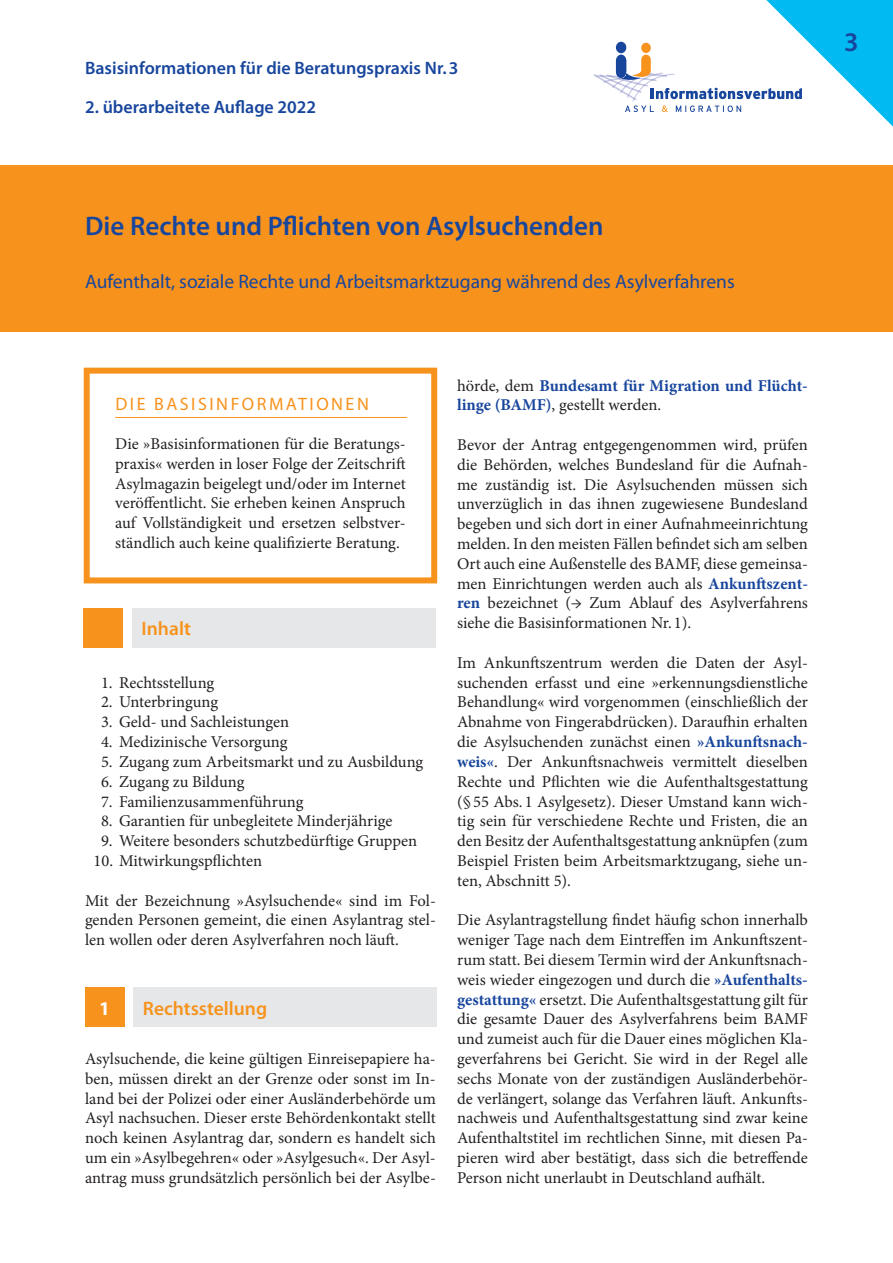
<style>
.page{position:relative;width:893px;height:1263px;background:#fff}
.page>*{position:absolute;margin:0;border:0;box-sizing:border-box;transform-origin:0 0}
.t1{font:600 27px "Myriad Pro";color:#18469d}
.t2{font:19.5px "Myriad Pro";color:#18469d}
.t3{font:600 19.5px "Myriad Pro";color:#f7931d}
.t4{font:700 19.5px "Myriad Pro";color:#fff}
.t5{font:600 18px "Myriad Pro";color:#18469d}
.t6{font:18px "Myriad Pro";letter-spacing:.14em;color:#f7931d}
.t7{font:16.5px/19.8px "Minion Pro";color:#231f20;text-align:justify}
.t8{font:700 16.5px/19.8px "Minion Pro";color:#18469d}
.s1{font-weight:400;color:#231f20}
.s2{font-weight:700;color:#18469d}
.s3{font-family:"Adobe Garamond Pro"}
</style>
<div class="page">
<div style="left:84px;top:608px;width:39px;height:40px;background:#f7931d"></div>
<div style="left:132px;top:608px;width:304px;height:40px;background:#e6e7e9"></div>
<div style="left:85px;top:988px;width:39px;height:39px;background:#f7931d"></div>
<div style="left:134px;top:988px;width:303px;height:39px;background:#e6e7e9"></div>
<div style="left:0;top:165px;width:893px;height:166px;background:#f7931d"></div>
<svg style="left:594px;top:0;width:299px;height:127px"></svg>
<hr style="left:115px;top:417px;width:292px;height:1px;background:#f7931d">
<div style="left:84px;top:368px;width:353px;height:215px;border:6px solid #f7931d"></div>
<p class="t5" style="left:85px;top:61px;width:375px">Basisinformationen für die Beratungspraxis Nr. 3</p>
<p class="t5" style="left:85px;top:100px;width:233px">2. überarbeitete Auflage 2022</p>
<h1 class="t1" style="left:844px;top:32px;width:16px">3</h1>
<h1 class="t1" style="left:85px;top:216px;width:520px">Die Rechte und Pflichten von Asylsuchenden</h1>
<p class="t2" style="left:85px;top:273px;width:651px">Aufenthalt, soziale Rechte und Arbeitsmarktzugang während des Asylverfahrens</p>
<p class="t6" style="left:115px;top:397px;width:255px">Die BAsisinfoRmAtionen</p>
<p class="t7" style="left:115px;top:435px;width:292px">Die »Basisinformationen für die Beratungs&shy;praxis« werden in loser Folge der Zeitschrift Asylmagazin beigelegt und/oder im Internet veröffentlicht. Sie erheben keinen Anspruch auf Vollständigkeit und ersetzen selbstver&shy;ständlich auch keine qualifizierte Beratung.</p>
<p class="t3" style="left:142px;top:621px;width:51px">Inhalt</p>
<p class="t7" style="left:101px;top:673px;width:115px">1. Rechtsstellung</p>
<p class="t7" style="left:101px;top:693px;width:119px">2. Unterbringung</p>
<p class="t7" style="left:101px;top:713px;width:190px">3. Geld- und Sachleistungen</p>
<p class="t7" style="left:101px;top:733px;width:188px">4. Medizinische Versorgung</p>
<p class="t7" style="left:101px;top:752px;width:324px">5. Zugang zum Arbeitsmarkt und zu Ausbildung</p>
<p class="t7" style="left:101px;top:772px;width:145px">6. Zugang zu Bildung</p>
<p class="t7" style="left:101px;top:792px;width:204px">7. Familienzusammenführung</p>
<p class="t7" style="left:101px;top:812px;width:293px">8. Garantien für unbegleitete Minderjährige</p>
<p class="t7" style="left:101px;top:832px;width:318px">9. Weitere besonders schutzbedürftige Gruppen</p>
<p class="t7" style="left:94px;top:851px;width:170px">10. Mitwirkungspflichten</p>
<p class="t7" style="left:85px;top:891px;width:352px">Mit der Bezeichnung »Asylsuchende« sind im Fol&shy;genden Personen gemeint, die einen Asylantrag stel&shy;len wollen oder deren Asylverfahren noch läuft.</p>
<p class="t4" style="left:99px;top:996px;width:12px">1</p>
<p class="t3" style="left:143px;top:1000px;width:126px">Rechtsstellung</p>
<p class="t7" style="left:85px;top:1049px;width:352px">Asylsuchende, die keine gültigen Einreisepapiere ha&shy;ben, müssen direkt an der Grenze oder sonst im In&shy;land bei der Polizei oder einer Ausländerbehörde um Asyl nachsuchen. Dieser erste Behördenkontakt stellt noch keinen Asylantrag dar, sondern es handelt sich um ein »Asylbegehren« oder »Asylgesuch«. Der Asyl&shy;antrag muss grundsätzlich persönlich bei der Asylbe-</p>
<p class="t8" style="left:457px;top:377px;width:352px"><span class="s1">hörde, dem</span> Bundesamt für Migration und Flücht‑ linge (BAMF)<span class="s1">, gestellt werden.</span></p>
<p class="t7" style="left:457px;top:436px;width:352px">Bevor der Antrag entgegengenommen wird, prüfen die Behörden, welches Bundesland für die Aufnah&shy;me zuständig ist. Die Asylsuchenden müssen sich unverzüglich in das ihnen zugewiesene Bundesland begeben und sich dort in einer Aufnahmeeinrichtung melden. In den meisten Fällen befindet sich am selben Ort auch eine Außenstelle des BAMF, diese gemeinsa&shy;men Einrichtungen werden auch als <span class="s2">Ankunftszent‑ ren</span> bezeichnet (→ Zum Ablauf des Asylverfahrens siehe die Basisinformationen Nr. 1).</p>
<p class="t7" style="left:457px;top:653px;width:352px">Im Ankunftszentrum werden die Daten der Asyl&shy;suchenden erfasst und eine »erkennungsdienstliche Behandlung« wird vorgenommen (einschließlich der Abnahme von Fingerabdrücken). Daraufhin erhalten die Asylsuchenden zunächst einen <span class="s2">»Ankunftsnach‑ weis«</span>. Der Ankunftsnachweis vermittelt dieselben Rechte und Pflichten wie die Aufenthaltsgestattung (<span class="s3">§</span> 55 Abs. 1 Asylgesetz). Dieser Umstand kann wich&shy;tig sein für verschiedene Rechte und Fristen, die an den Besitz der Aufenthaltsgestattung anknüpfen (zum Beispiel Fristen beim Arbeitsmarktzugang, siehe un&shy;ten, Abschnitt 5).</p>
<p class="t7" style="left:457px;top:911px;width:352px">Die Asylantragstellung findet häufig schon innerhalb weniger Tage nach dem Eintreffen im Ankunftszent&shy;rum statt. Bei diesem Termin wird der Ankunftsnach&shy;weis wieder eingezogen und durch die <span class="s2">»Aufenthalts‑ gestattung«</span> ersetzt. Die Aufenthaltsgestattung gilt für die gesamte Dauer des Asylverfahrens beim BAMF und zumeist auch für die Dauer eines möglichen Kla&shy;geverfahrens bei Gericht. Sie wird in der Regel alle sechs Monate von der zuständigen Ausländerbehör&shy;de verlängert, solange das Verfahren läuft. Ankunfts&shy;nachweis und Aufenthaltsgestattung sind zwar keine Aufenthaltstitel im rechtlichen Sinne, mit diesen Pa&shy;pieren wird aber bestätigt, dass sich die betreffende Person nicht unerlaubt in Deutschland aufhält.</p>
</div>
